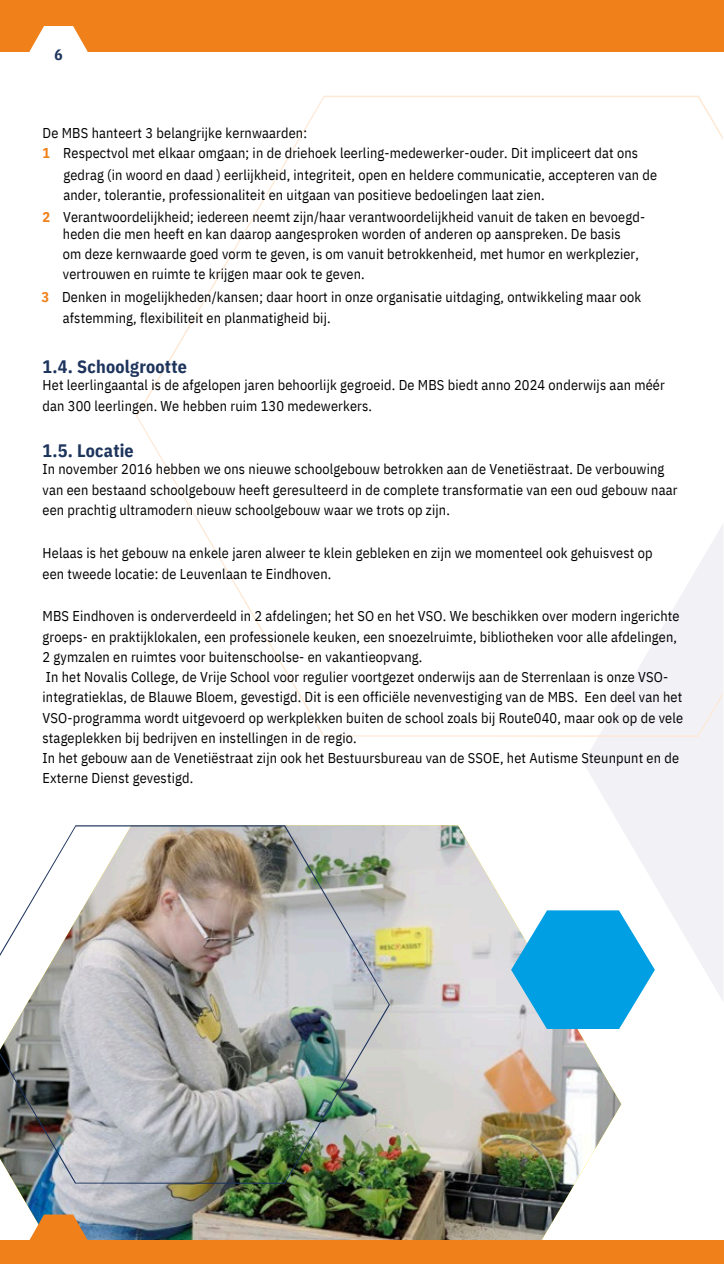
<style>
.page{position:relative;width:724px;height:1264px;background:#fff}
.page>*{position:absolute;margin:0;border:0;box-sizing:border-box;transform-origin:0 0}
.t1{font:700 18px "IBM Plex Sans Cond";letter-spacing:.015em;color:#1d345c}
.t2{font:700 15px "IBM Plex Sans Cond";color:#1d345c}
.t3{font:14.25px/20.2px "IBM Plex Sans Cond";letter-spacing:.01em;color:#000}
.s1{font-weight:700;color:#f0801a}
</style>
<div class="page">
<div style="left:0;top:0;width:723px;height:51px;background:#f0801a"></div>
<svg style="left:29px;top:26px;width:59px;height:26px"></svg>
<svg style="left:583px;top:736px;width:140px;height:264px;fill:#f2f2f6"></svg>
<img style="left:14px;top:825px;width:607px;height:414px">
<img style="left:0;top:825px;width:389px;height:358px">
<div style="left:0;top:1239px;width:723px;height:24px;background:#f0801a"></div>
<svg style="left:29px;top:1214px;width:59px;height:26px;background:#d98f4c"></svg>
<svg style="left:136px;top:96px;width:587px;height:640px"></svg>
<svg style="left:511px;top:910px;width:143px;height:119px"></svg>
<p class="t2" style="left:54px;top:45px;width:10px">6</p>
<p class="t3" style="left:43px;top:123px;width:597px">De MBS hanteert 3 belangrijke kernwaarden:<br><span class="s1">1</span> Respectvol met elkaar omgaan; in de driehoek leerling-medewerker-ouder. Dit impliceert dat ons</p>
<p class="t3" style="left:63px;top:165px;width:595px">gedrag (in woord en daad ) eerlijkheid, integriteit, open en heldere communicatie, accepteren van de ander, tolerantie, professionaliteit en uitgaan van positieve bedoelingen laat zien.</p>
<p class="t3" style="left:43px;top:209px;width:604px;line-height:16.4px;text-align:center"><span class="s1">2</span> Verantwoordelijkheid; iedereen neemt zijn/haar verantwoordelijkheid vanuit de taken en bevoegd&shy;heden die men heeft en kan daarop aangesproken worden of anderen op aanspreken. De basis</p>
<p class="t3" style="left:63px;top:243px;width:577px">om deze kernwaarde goed vorm te geven, is om vanuit betrokkenheid, met humor en werkplezier, vertrouwen en ruimte te krijgen maar ook te geven.</p>
<p class="t3" style="left:63px;top:287px;width:579px;text-indent:-21px"><span class="s1">3</span> Denken in mogelijkheden/kansen; daar hoort in onze organisatie uitdaging, ontwikkeling maar ook afstemming, flexibiliteit en planmatigheid bij.</p>
<p class="t1" style="left:43px;top:354px;width:146px">1.4. Schoolgrootte</p>
<p class="t3" style="left:43px;top:375px;width:623px">Het leerlingaantal is de afgelopen jaren behoorlijk gegroeid. De MBS biedt anno 2024 onderwijs aan méér dan 300 leerlingen. We hebben ruim 130 medewerkers.</p>
<p class="t1" style="left:43px;top:438px;width:93px">1.5. Locatie</p>
<p class="t3" style="left:43px;top:459px;width:636px">In november 2016 hebben we ons nieuwe schoolgebouw betrokken aan de Venetiëstraat. De verbouwing van een bestaand schoolgebouw heeft geresulteerd in de complete transformatie van een oud gebouw naar een prachtig ultramodern nieuw schoolgebouw waar we trots op zijn.</p>
<p class="t3" style="left:43px;top:543px;width:611px">Helaas is het gebouw na enkele jaren alweer te klein gebleken en zijn we momenteel ook gehuisvest op een tweede locatie: de Leuvenlaan te Eindhoven.</p>
<p class="t3" style="left:43px;top:606px;width:642px">MBS Eindhoven is onderverdeeld in 2 afdelingen; het SO en het VSO. We beschikken over modern ingerichte groeps- en praktijklokalen, een professionele keuken, een snoezelruimte, bibliotheken voor alle afdelingen, 2 gymzalen en ruimtes voor buitenschoolse- en vakantieopvang.<br>In het Novalis College, de Vrije School voor regulier voortgezet onderwijs aan de Sterrenlaan is onze VSO&shy;integratieklas, de Blauwe Bloem, gevestigd. Dit is een officiële nevenvestiging van de MBS. Een deel van het VSO-programma wordt uitgevoerd op werkplekken buiten de school zoals bij Route040, maar ook op de vele stageplekken bij bedrijven en instellingen in de regio.<br>In het gebouw aan de Venetiëstraat zijn ook het Bestuursbureau van de SSOE, het Autisme Steunpunt en de Externe Dienst gevestigd.</p>
</div>
